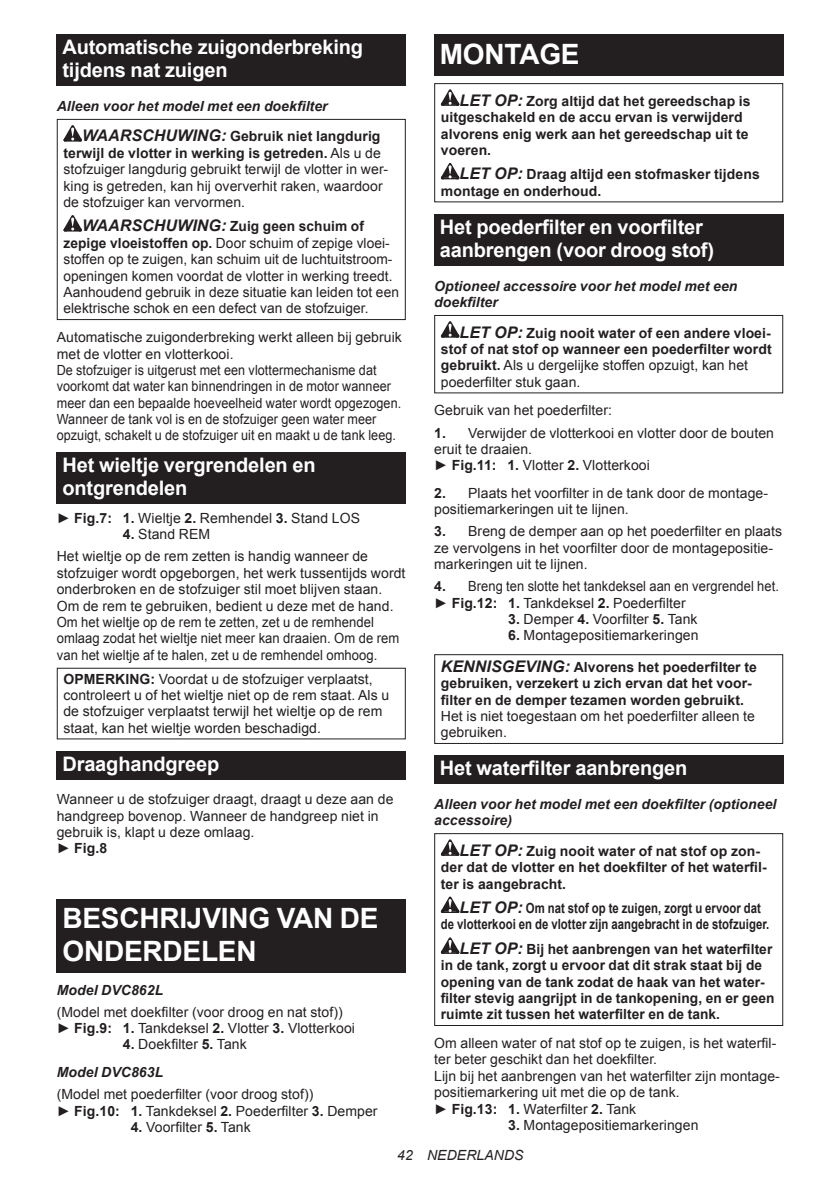
<style>
.page{position:relative;width:840px;height:1191px;background:#fff}
.page>*{position:absolute;margin:0;border:0;box-sizing:border-box;transform-origin:0 0}
.t1{font:700 28px/32.8px "Arial";letter-spacing:-.01em;color:#fff}
.t2{font:700 20px/23.4px "Arial";letter-spacing:-.01em;color:#fff}
.t3{font:14px/16.4px "Arial";letter-spacing:.005em;color:#231f20}
.t4{font:700 14px/16.4px "Arial";letter-spacing:.005em;color:#231f20}
.t5{font:italic 700 14px/16.4px "Arial";letter-spacing:.005em;color:#231f20}
.t6{font:700 14px/16.4px "Arial";letter-spacing:.005em;color:#231f20;scale:.81 1}
.t7{font:14px/16.4px "Arial";letter-spacing:.005em;color:#231f20;scale:.92 1}
.t8{font:italic 14px "Arial";letter-spacing:.005em;color:#231f20}
.s1{font-size:16px}
.s2{font-style:normal}
.s3{font-weight:700}
.s4{font-weight:700;font-style:italic;font-size:16px}
.s5{font-weight:700;font-style:italic}
.s6{font-style:italic;font-size:16px}
.s7{font-weight:400}
</style>
<div class="page">
<div style="left:57px;top:34px;width:348px;height:52px;background:#231f20"></div>
<svg style="left:63px;top:125px;width:19px;height:16px"></svg>
<svg style="left:63px;top:215px;width:19px;height:16px"></svg>
<div style="left:57px;top:119px;width:348px;height:201px;border:1px solid #231f20"></div>
<div style="left:57px;top:452px;width:348px;height:52px;background:#231f20"></div>
<div style="left:57px;top:667px;width:348px;height:72px;border:1px solid #231f20"></div>
<div style="left:57px;top:750px;width:348px;height:29px;background:#231f20"></div>
<div style="left:57px;top:898px;width:348px;height:74px;background:#231f20"></div>
<div style="left:434px;top:34px;width:348px;height:41px;background:#231f20"></div>
<svg style="left:440px;top:89px;width:19px;height:17px"></svg>
<svg style="left:440px;top:163px;width:19px;height:16px"></svg>
<div style="left:434px;top:83px;width:348px;height:119px;border:1px solid #231f20"></div>
<div style="left:434px;top:214px;width:348px;height:52px;background:#231f20"></div>
<svg style="left:440px;top:321px;width:19px;height:16px"></svg>
<div style="left:434px;top:315px;width:348px;height:78px;border:1px solid #231f20"></div>
<div style="left:434px;top:654px;width:348px;height:90px;border:1px solid #231f20"></div>
<div style="left:434px;top:755px;width:348px;height:29px;background:#231f20"></div>
<svg style="left:440px;top:839px;width:19px;height:16px"></svg>
<svg style="left:440px;top:896px;width:19px;height:17px"></svg>
<svg style="left:440px;top:937px;width:19px;height:16px"></svg>
<div style="left:434px;top:833px;width:348px;height:193px;border:1px solid #231f20"></div>
<h2 class="t2" style="left:62px;top:37px;width:302px">Automatische zuigonderbreking tijdens nat zuigen</h2>
<p class="t5" style="left:82px;top:91px;width:300px;line-height:30.6px;text-indent:-25px">Alleen voor het model met een doekfilter<br><span class="s1">WAARSCHUWING:</span> <span class="s2">Gebruik niet langdurig</span></p>
<p class="t3" style="left:63px;top:145px;width:326px"><span class="s3">terwijl de vlotter in werking is getreden.</span> Als u de stofzuiger langdurig gebruikt terwijl de vlotter in wer&shy;king is getreden, kan hij oververhit raken, waardoor de stofzuiger kan vervormen.</p>
<p class="t3" style="left:63px;top:220px;width:337px;text-indent:19px"><span class="s4">WAARSCHUWING:</span> <span class="s3">Zuig geen schuim of zepige vloeistoffen op.</span> Door schuim of zepige vloei&shy;stoffen op te zuigen, kan schuim uit de luchtuitstroom&shy;openingen komen voordat de vlotter in werking treedt.<br>Aanhoudend gebruik in deze situatie kan leiden tot een elektrische schok en een defect van de stofzuiger.</p>
<p class="t3" style="left:57px;top:329px;width:346px">Automatische zuigonderbreking werkt alleen bij gebruik met de vlotter en vlotterkooi.<br>De stofzuiger is uitgerust met een vlottermechanisme dat voorkomt dat water kan binnendringen in de motor wanneer meer dan een bepaalde hoeveelheid water wordt opgezogen.<br>Wanneer de tank vol is en de stofzuiger geen water meer opzuigt, schakelt u de stofzuiger uit en maakt u de tank leeg.</p>
<h2 class="t2" style="left:62px;top:455px;width:255px">Het wieltje vergrendelen en ontgrendelen</h2>
<p class="t3" style="left:57px;top:510px;width:305px">► <span class="s3">Fig.7: 1.</span> Wieltje <span class="s3">2.</span> Remhendel <span class="s3">3.</span> Stand LOS</p>
<p class="t3" style="left:57px;top:523px;width:312px;line-height:22px;text-indent:66px"><span class="s3">4.</span> Stand REM<br>Het wieltje op de rem zetten is handig wanneer de</p>
<p class="t3" style="left:57px;top:565px;width:350px">stofzuiger wordt opgeborgen, het werk tussentijds wordt onderbroken en de stofzuiger stil moet blijven staan.<br>Om de rem te gebruiken, bedient u deze met de hand.<br>Om het wieltje op de rem te zetten, zet u de remhendel omlaag zodat het wieltje niet meer kan draaien. Om de rem van het wieltje af te halen, zet u de remhendel omhoog.</p>
<p class="t3" style="left:63px;top:672px;width:327px"><span class="s3">OPMERKING:</span> Voordat u de stofzuiger verplaatst, controleert u of het wieltje niet op de rem staat. Als u de stofzuiger verplaatst terwijl het wieltje op de rem staat, kan het wieltje worden beschadigd.</p>
<h2 class="t2" style="left:62px;top:753px;width:158px">Draaghandgreep</h2>
<p class="t3" style="left:57px;top:792px;width:338px">Wanneer u de stofzuiger draagt, draagt u deze aan de handgreep bovenop. Wanneer de handgreep niet in gebruik is, klapt u deze omlaag.<br>► <span class="s3">Fig.8</span></p>
<h1 class="t1" style="left:62px;top:904px;width:317px">BESCHRIJVING VAN DE<br>ONDERDELEN</h1>
<p class="t5" style="left:57px;top:982px;width:108px">Model DVC862L</p>
<p class="t3" style="left:57px;top:1003px;width:299px">(Model met doekfilter (voor droog en nat stof)) ► <span class="s3">Fig.9: 1.</span> Tankdeksel <span class="s3">2.</span> Vlotter <span class="s3">3.</span> Vlotterkooi</p>
<p class="t3" style="left:57px;top:1030px;width:191px;line-height:27.8px;text-indent:66px"><span class="s3">4.</span> Doekfilter <span class="s3">5.</span> Tank<br><span class="s5">Model DVC863L</span></p>
<p class="t3" style="left:57px;top:1086px;width:322px">(Model met poederfilter (voor droog stof))<br>► <span class="s3">Fig.10: 1.</span> Tankdeksel <span class="s3">2.</span> Poederfilter <span class="s3">3.</span> Demper</p>
<p class="t3" style="left:131px;top:1119px;width:121px"><span class="s3">4.</span> Voorfilter <span class="s3">5.</span> Tank</p>
<h1 class="t1" style="left:439px;top:40px;width:141px">MONTAGE</h1>
<p class="t4" style="left:440px;top:94px;width:311px;text-indent:19px"><span class="s6">LET OP:</span> Zorg altijd dat het gereedschap is uitgeschakeld en de accu ervan is verwijderd alvorens enig werk aan het gereedschap uit te voeren.</p>
<p class="t4" style="left:440px;top:167px;width:320px;text-indent:19px"><span class="s6">LET OP:</span> Draag altijd een stofmasker tijdens montage en onderhoud.</p>
<h2 class="t2" style="left:439px;top:216px;width:275px">Het poederfilter en voorfilter aanbrengen (voor droog stof)</h2>
<p class="t5" style="left:434px;top:278px;width:304px">Optioneel accessoire voor het model met een doekfilter</p>
<p class="t4" style="left:440px;top:325px;width:332px;text-indent:19px"><span class="s6">LET OP:</span> Zuig nooit water of een andere vloei&shy;stof of nat stof op wanneer een poederfilter wordt gebruikt. <span class="s7">Als u dergelijke stoffen opzuigt, kan het poederfilter stuk gaan.</span></p>
<p class="t3" style="left:434px;top:402px;width:179px">Gebruik van het poederfilter:</p>
<p class="t3" style="left:434px;top:424px;width:341px"><span class="s3">1.</span> Verwijder de vlotterkooi en vlotter door de bouten eruit te draaien.<br>► <span class="s3">Fig.11: 1.</span> Vlotter <span class="s3">2.</span> Vlotterkooi</p>
<p class="t3" style="left:434px;top:485px;width:335px"><span class="s3">2.</span> Plaats het voorfilter in de tank door de montage&shy;positiemarkeringen uit te lijnen.</p>
<p class="t3" style="left:434px;top:523px;width:349px"><span class="s3">3.</span> Breng de demper aan op het poederfilter en plaats ze vervolgens in het voorfilter door de montagepositie&shy;markeringen uit te lijnen.</p>
<p class="t7" style="left:434px;top:578px;width:376px"><span class="s3">4.</span> Breng ten slotte het tankdeksel aan en vergrendel het. ► <span class="s3">Fig.12: 1.</span> Tankdeksel <span class="s3">2.</span> Poederfilter</p>
<p class="t3" style="left:508px;top:612px;width:191px"><span class="s3">3.</span> Demper <span class="s3">4.</span> Voorfilter <span class="s3">5.</span> Tank</p>
<p class="t3" style="left:508px;top:628px;width:192px"><span class="s3">6.</span> Montagepositiemarkeringen</p>
<p class="t4" style="left:440px;top:659px;width:317px"><span class="s6">KENNISGEVING:</span> Alvorens het poederfilter te gebruiken, verzekert u zich ervan dat het voor&shy;filter en de demper tezamen worden gebruikt.</p>
<p class="t3" style="left:440px;top:708px;width:315px">Het is niet toegestaan om het poederfilter alleen te gebruiken.</p>
<h2 class="t2" style="left:439px;top:757px;width:249px">Het waterfilter aanbrengen</h2>
<p class="t5" style="left:434px;top:796px;width:343px">Alleen voor het model met een doekfilter (optioneel accessoire)</p>
<p class="t4" style="left:440px;top:843px;width:327px;text-indent:19px"><span class="s6">LET OP:</span> Zuig nooit water of nat stof op zon&shy;der dat de vlotter en het doekfilter of het waterfil&shy;ter is aangebracht.</p>
<p class="t6" style="left:440px;top:901px;width:407px;text-indent:19px"><span class="s6">LET OP:</span> Om nat stof op te zuigen, zorgt u ervoor dat de vlotterkooi en de vlotter zijn aangebracht in de stofzuiger.</p>
<p class="t4" style="left:440px;top:941px;width:335px;text-indent:19px"><span class="s6">LET OP:</span> Bij het aanbrengen van het waterfilter in de tank, zorgt u ervoor dat dit strak staat bij de opening van de tank zodat de haak van het water&shy;filter stevig aangrijpt in de tankopening, en er geen ruimte zit tussen het waterfilter en de tank.</p>
<p class="t3" style="left:434px;top:1035px;width:347px">Om alleen water of nat stof op te zuigen, is het waterfil&shy;ter beter geschikt dan het doekfilter.<br>Lijn bij het aanbrengen van het waterfilter zijn montage&shy;positiemarkering uit met die op de tank.<br>► <span class="s3">Fig.13: 1.</span> Waterfilter <span class="s3">2.</span> Tank</p>
<p class="t3" style="left:508px;top:1118px;width:192px"><span class="s3">3.</span> Montagepositiemarkeringen</p>
<p class="t8" style="left:397px;top:1150px;width:128px">42 NEDERLANDS</p>
</div>
